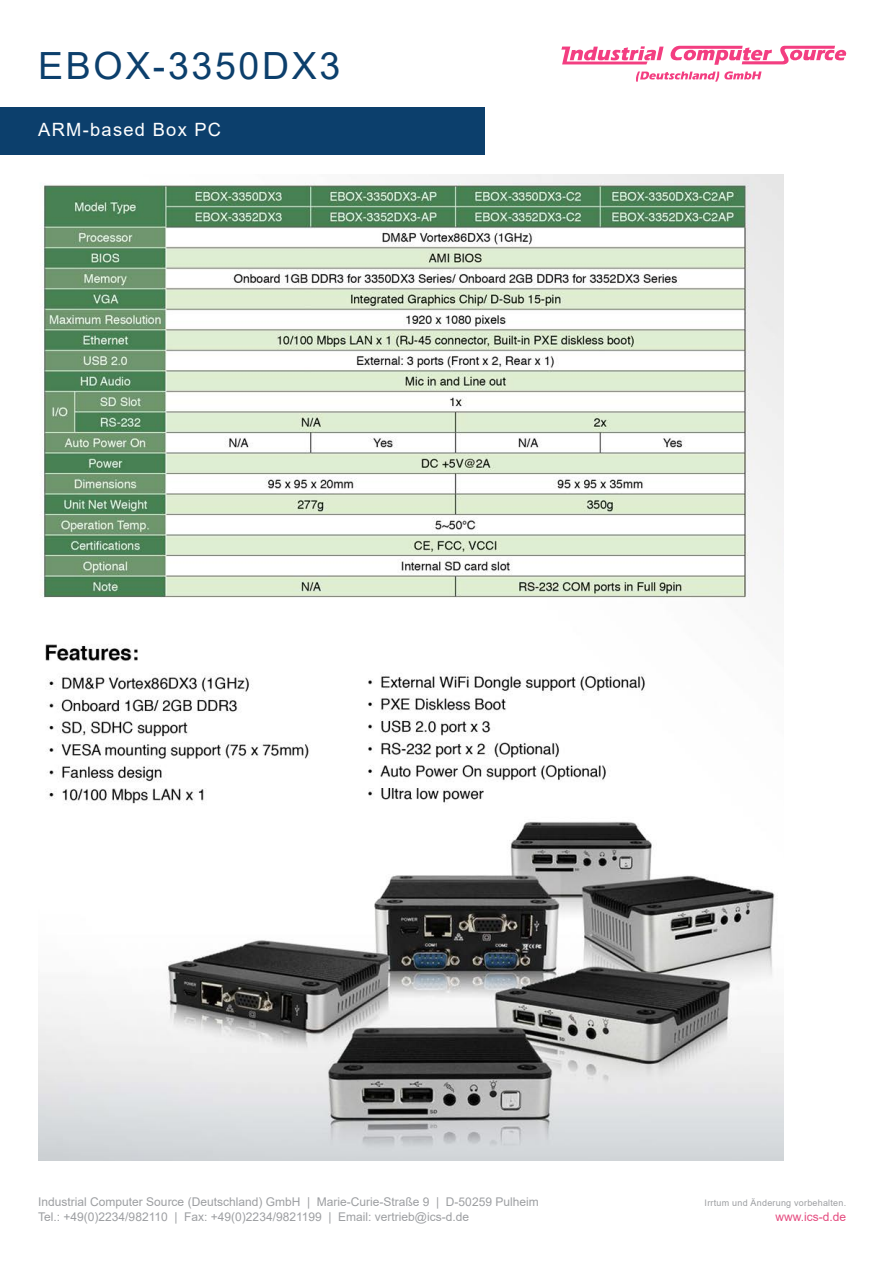
<style>
.page{position:relative;width:893px;height:1263px;background:#fff}
.page>*{position:absolute;margin:0;border:0;box-sizing:border-box;transform-origin:0 0}
.t1{font:37.5px "Arial";letter-spacing:.07em;color:#0c3f6c}
.t2{font:18.3px "Arial";letter-spacing:.07em;color:#fff}
.t3{font:12px "Arial";color:#9d9fa2}
.t4{font:12px "Arial";color:#e54c80}
.t5{font:9px "Arial";letter-spacing:.025em;color:#9d9fa2}
</style>
<div class="page">
<svg style="left:561px;top:46px;width:285px;height:19px"></svg>
<svg style="left:636px;top:71px;width:125px;height:11px"></svg>
<div style="left:0;top:108px;width:484px;height:47px;background:#0c3f6c"></div>
<img style="left:38px;top:175px;width:746px;height:986px">
<p class="t1" style="left:38px;top:40px;width:303px">EBOX-3350DX3</p>
<p class="t2" style="left:38px;top:117px;width:184px">ARM-based Box PC</p>
<p class="t3" style="left:38px;top:1194px;width:502px">Industrial Computer Source (Deutschland) GmbH | Marie-Curie-Straße 9 | D-50259 Pulheim</p>
<p class="t5" style="left:705px;top:1197px;width:143px">Irrtum und Änderung vorbehalten.</p>
<p class="t3" style="left:38px;top:1208px;width:432px">Tel.: +49(0)2234/982110 | Fax: +49(0)2234/9821199 | Email: vertrieb@ics-d.de</p>
<p class="t4" style="left:775px;top:1208px;width:72px">www.ics-d.de</p>
</div>
